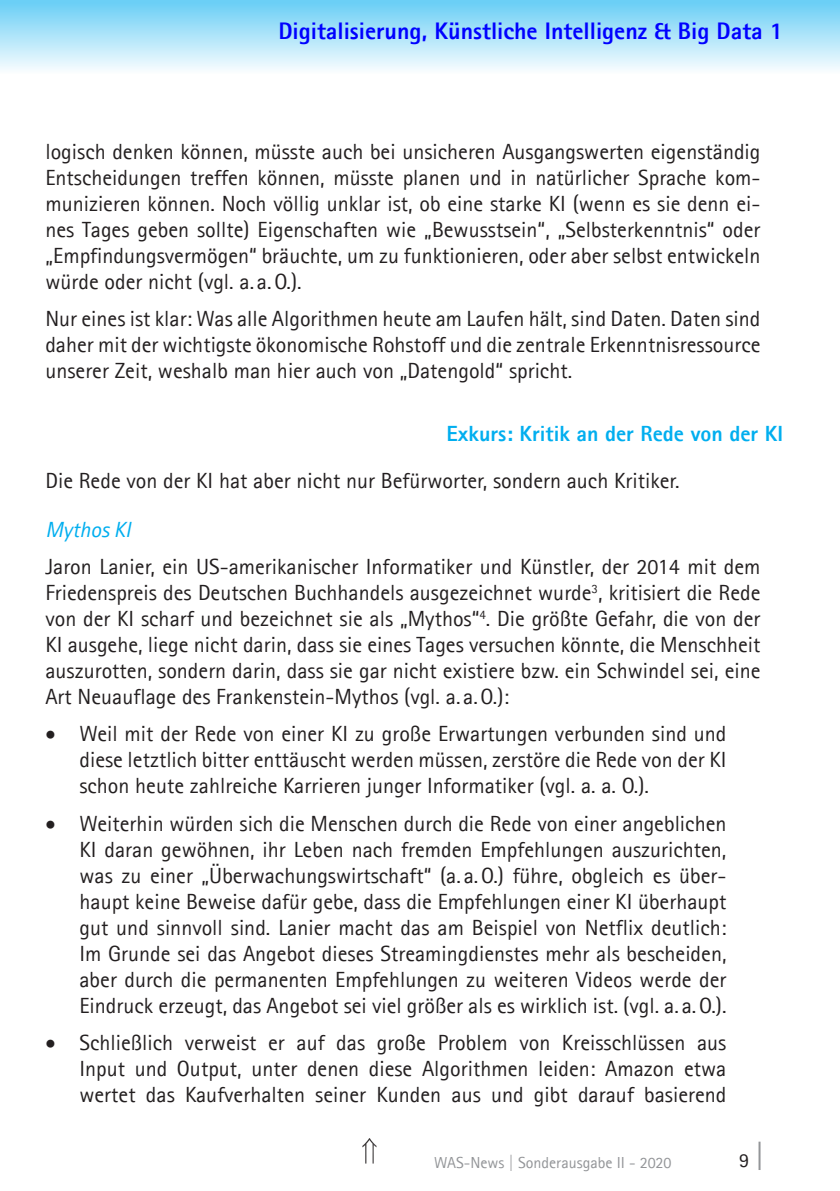
<style>
.page{position:relative;width:840px;height:1191px;background:#fff}
.page>*{position:absolute;margin:0;border:0;box-sizing:border-box;transform-origin:0 0}
.Heading_1{font:800 24px "Agfa Rotis Sans Serif";color:#00f}
.t1{font:22px/26px "Agfa Rotis Sans Serif";color:#231f20;text-align:justify}
.Heading_2{font:800 22px "Agfa Rotis Sans Serif";color:#00aeef}
.Heading_3{font:italic 22px "Agfa Rotis Sans Serif";color:#00aeef}
.t2{font:20px "Agfa Rotis Sans Serif";color:#231f20}
.t3{font:16px "Agfa Rotis Sans Serif";color:#939598}
</style>
<div class="page">
<hr style="left:758px;top:1141px;width:2px;height:29px;background:#939598">
<div style="left:0;top:0;width:839px;height:74px;background:linear-gradient(to bottom,#66cdf5,#fafdfe)"></div>
<p class="Heading_1" style="left:278px;top:16px;width:506px">Digitalisierung, Künstliche Intelligenz &amp; Big Data 1</p>
<p class="t1" style="left:45px;top:138px;width:716px">logisch denken können, müsste auch bei unsicheren Ausgangswerten eigenständig Entscheidungen treffen können, müsste planen und in natürlicher Sprache kom&shy;munizieren können. Noch völlig unklar ist, ob eine starke KI (wenn es sie denn ei&shy;nes Tages geben sollte) Eigenschaften wie „Bewusstsein“, „Selbsterkenntnis“ oder „Empfindungsvermögen“ bräuchte, um zu funktionieren, oder aber selbst entwickeln würde oder nicht (vgl. a. a.O.).</p>
<p class="t1" style="left:45px;top:306px;width:716px">Nur eines ist klar: Was alle Algorithmen heute am Laufen hält, sind Daten. Daten sind daher mit der wichtigste ökonomische Rohstoff und die zentrale Erkenntnisressource unserer Zeit, weshalb man hier auch von „Datengold“ spricht.</p>
<p class="Heading_2" style="left:446px;top:419px;width:338px">Exkurs: Kritik an der Rede von der KI</p>
<p class="t1" style="left:45px;top:467px;width:635px">Die Rede von der KI hat aber nicht nur Befürworter, sondern auch Kritiker.</p>
<p class="Heading_3" style="left:45px;top:516px;width:87px">Mythos KI</p>
<p class="t1" style="left:45px;top:553px;width:716px">Jaron Lanier, ein US-amerikanischer Informatiker und Künstler, der 2014 mit dem Friedenspreis des Deutschen Buchhandels ausgezeichnet wurde<sup>3</sup>, kritisiert die Rede von der KI scharf und bezeichnet sie als „Mythos“<sup>4</sup>. Die größte Gefahr, die von der KI ausgehe, liege nicht darin, dass sie eines Tages versuchen könnte, die Menschheit auszurotten, sondern darin, dass sie gar nicht existiere bzw. ein Schwindel sei, eine Art Neuauflage des Frankenstein-Mythos (vgl. a. a.O.):</p>
<p class="t1" style="left:79px;top:720px;width:648px;text-indent:-34px">• Weil mit der Rede von einer KI zu große Erwartungen verbunden sind und diese letztlich bitter enttäuscht werden müssen, zerstöre die Rede von der KI schon heute zahlreiche Karrieren junger Informatiker (vgl. a. a. O.).</p>
<p class="t1" style="left:79px;top:810px;width:648px;text-indent:-34px">• Weiterhin würden sich die Menschen durch die Rede von einer angeblichen KI daran gewöhnen, ihr Leben nach fremden Empfehlungen auszurichten, was zu einer „Überwachungswirtschaft“ (a. a.O.) führe, obgleich es über&shy;haupt keine Beweise dafür gebe, dass die Empfehlungen einer KI überhaupt gut und sinnvoll sind. Lanier macht das am Beispiel von Netflix deutlich:<br>Im Grunde sei das Angebot dieses Streamingdienstes mehr als bescheiden, aber durch die permanenten Empfehlungen zu weiteren Videos werde der Eindruck erzeugt, das Angebot sei viel größer als es wirklich ist. (vgl. a. a.O.).</p>
<p class="t1" style="left:79px;top:1029px;width:648px;text-indent:-34px">• Schließlich verweist er auf das große Problem von Kreisschlüssen aus Input und Output, unter denen diese Algorithmen leiden: Amazon etwa wertet das Kaufverhalten seiner Kunden aus und gibt darauf basierend</p>
<p class="t3" style="left:434px;top:1153px;width:239px">WAS-News | Sonderausgabe II - 2020</p>
<p class="t2" style="left:738px;top:1148px;width:11px">9</p>
</div>
